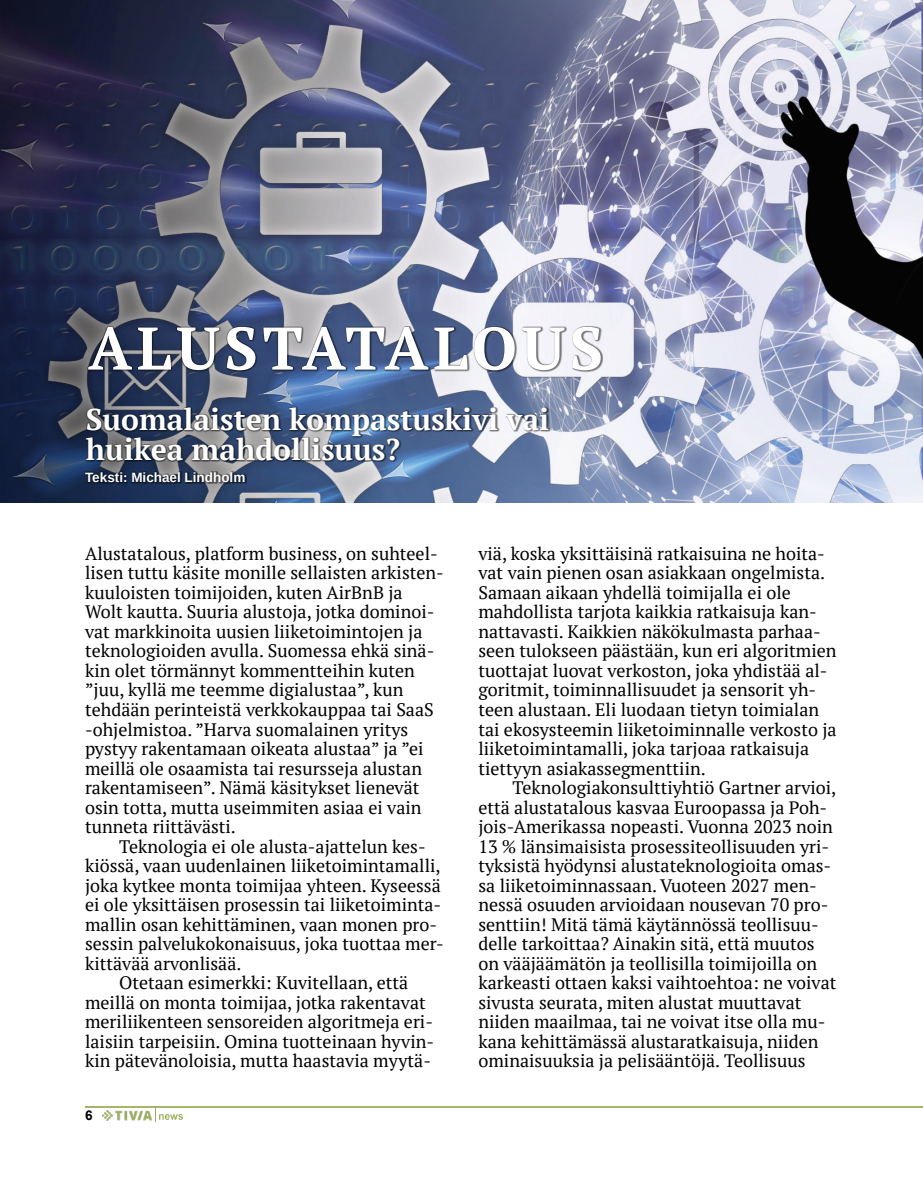
<style>
.page{position:relative;width:923px;height:1191px;background:#fff}
.page>*{position:absolute;margin:0;border:0;box-sizing:border-box;transform-origin:0 0}
.t1{font:700 60px "PT Serif";letter-spacing:.08em;color:#fff}
.t2{font:700 30px/30px "PT Serif";color:#fff}
.t3{font:18px/19.5px "PT Serif";color:#000}
.t4{font:700 13.5px "Arimo";color:#fff}
.t5{font:700 13.5px "Arial";color:#000}
</style>
<div class="page">
<img style="left:0;top:0;width:923px;height:502px">
<img style="left:86px;top:326px;width:516px;height:136px">
<img style="left:159px;top:1114px;width:23px;height:6px">
<svg style="left:155px;top:1107px;width:1px;height:15px"></svg>
<img style="left:102px;top:1110px;width:49px;height:10px">
<hr style="left:85px;top:1106px;width:838px;height:1px;background:#a4b66b">
<img style="left:85px;top:472px;width:161px;height:12px">
<h1 class="t1" style="left:88px;top:307px;width:516px">ALUSTATALOUS</h1>
<h2 class="t2" style="left:86px;top:403px;width:465px">Suomalaisten kompastuskivi vai huikea mahdollisuus?</h2>
<p class="t4" style="left:85px;top:472px;width:162px">Teksti: Michael Lindholm</p>
<p class="t3" style="left:85px;top:543px;width:360px">Alustatalous, platform business, on suhteel&shy;lisen tuttu käsite monille sellaisten arkisten&shy;kuuloisten toimijoiden, kuten AirBnB ja Wolt kautta. Suuria alustoja, jotka dominoi&shy;vat markkinoita uusien liiketoimintojen ja teknologioiden avulla. Suomessa ehkä sinä&shy;kin olet törmännyt kommentteihin kuten ”juu, kyllä me teemme digialustaa”, kun tehdään perinteistä verkkokauppaa tai SaaS -ohjelmistoa. ”Harva suomalainen yritys pystyy rakentamaan oikeata alustaa” ja ”ei meillä ole osaamista tai resursseja alustan rakentamiseen”. Nämä käsitykset lienevät osin totta, mutta useimmiten asiaa ei vain tunneta riittävästi.</p>
<p class="t3" style="left:119px;top:836px;width:308px">Teknologia ei ole alusta-ajattelun kes-</p>
<p class="t3" style="left:85px;top:855px;width:357px">kiössä, vaan uudenlainen liiketoimintamalli,</p>
<p class="t3" style="left:85px;top:875px;width:357px">joka kytkee monta toimijaa yhteen. Kyseessä</p>
<p class="t3" style="left:85px;top:894px;width:358px">ei ole yksittäisen prosessin tai liiketoiminta-</p>
<p class="t3" style="left:85px;top:914px;width:353px">mallin osan kehittäminen, vaan monen pro-</p>
<p class="t3" style="left:85px;top:933px;width:360px">sessin palvelukokonaisuus, joka tuottaa mer-</p>
<p class="t3" style="left:85px;top:953px;width:158px">kittävää arvonlisää.</p>
<p class="t3" style="left:119px;top:972px;width:291px">Otetaan esimerkki: Kuvitellaan, että</p>
<p class="t3" style="left:85px;top:992px;width:342px">meillä on monta toimijaa, jotka rakentavat</p>
<p class="t3" style="left:85px;top:1011px;width:349px">meriliikenteen sensoreiden algoritmeja eri-</p>
<p class="t3" style="left:85px;top:1031px;width:350px">laisiin tarpeisiin. Omina tuotteinaan hyvin-</p>
<p class="t3" style="left:85px;top:1050px;width:347px">kin pätevänoloisia, mutta haastavia myytä-</p>
<p class="t5" style="left:85px;top:1110px;width:9px">6</p>
<p class="t3" style="left:478px;top:543px;width:360px">viä, koska yksittäisinä ratkaisuina ne hoita&shy;vat vain pienen osan asiakkaan ongelmista.<br>Samaan aikaan yhdellä toimijalla ei ole mahdollista tarjota kaikkia ratkaisuja kan&shy;nattavasti. Kaikkien näkökulmasta parhaa&shy;seen tulokseen päästään, kun eri algoritmien tuottajat luovat verkoston, joka yhdistää al&shy;goritmit, toiminnallisuudet ja sensorit yh&shy;teen alustaan. Eli luodaan tietyn toimialan tai ekosysteemin liiketoiminnalle verkosto ja liiketoimintamalli, joka tarjoaa ratkaisuja tiettyyn asiakassegmenttiin.</p>
<p class="t3" style="left:478px;top:777px;width:359px;text-indent:34px">Teknologiakonsulttiyhtiö Gartner arvioi, että alustatalous kasvaa Euroopassa ja Poh&shy;jois-Amerikassa nopeasti. Vuonna 2023 noin 13 % länsimaisista prosessiteollisuuden yri&shy;tyksistä hyödynsi alustateknologioita omas&shy;sa liiketoiminnassaan. Vuoteen 2027 men&shy;nessä osuuden arvioidaan nousevan 70 pro&shy;senttiin! Mitä tämä käytännössä teollisuu&shy;delle tarkoittaa? Ainakin sitä, että muutos on vääjäämätön ja teollisilla toimijoilla on karkeasti ottaen kaksi vaihtoehtoa: ne voivat sivusta seurata, miten alustat muuttavat niiden maailmaa, tai ne voivat itse olla mu&shy;kana kehittämässä alustaratkaisuja, niiden ominaisuuksia ja pelisääntöjä. Teollisuus</p>
</div>
